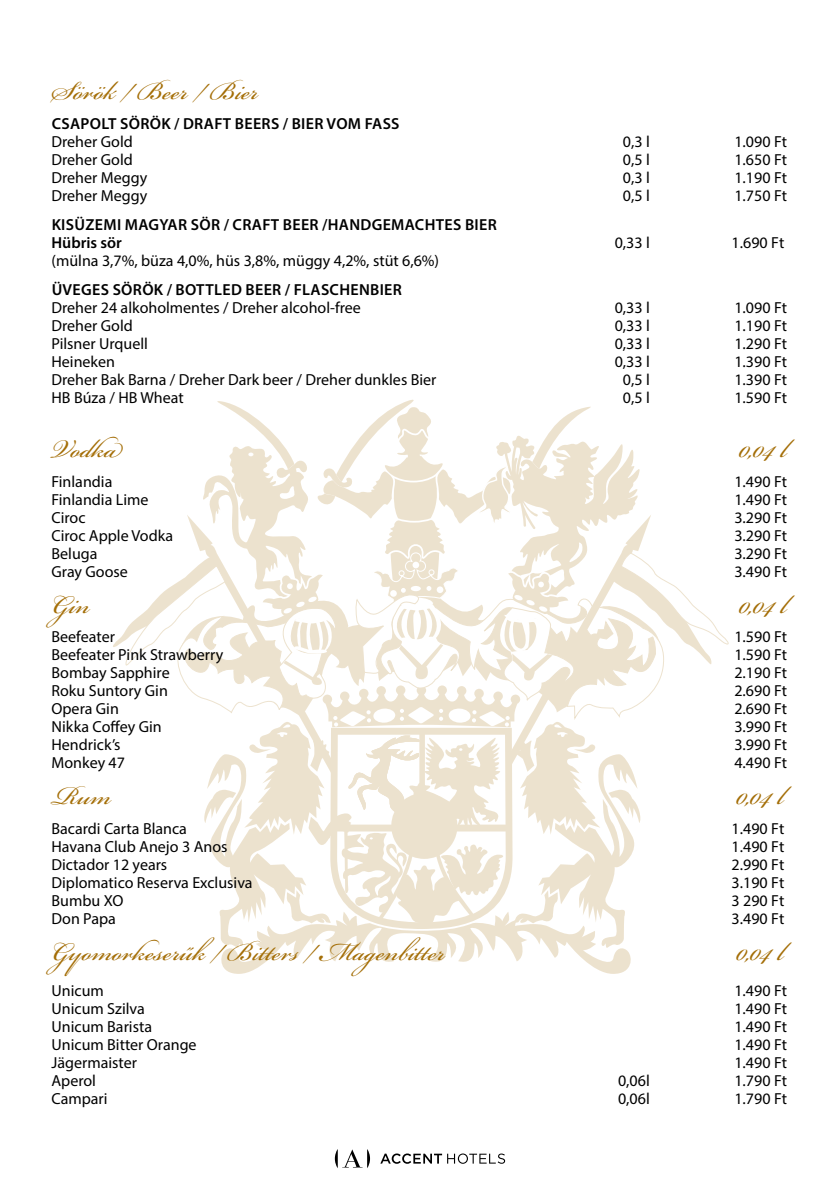
<style>
.page{position:relative;width:840px;height:1191px;background:#fff}
.page>*{position:absolute;margin:0;border:0;box-sizing:border-box;transform-origin:0 0}
.t1{font:40px "Bickham Script Pro";color:#a46e07}
.t2{font:16px "Myriad Pro";color:#000}
.t3{font:600 16px/18px "Myriad Pro";letter-spacing:.02em;color:#000}
</style>
<div class="page">
<svg style="left:334px;top:1149px;width:36px;height:19px"></svg>
<svg style="left:380px;top:1153px;width:125px;height:10px"></svg>
<svg style="left:123px;top:399px;width:606px;height:575px"></svg>
<h1 class="t1" style="left:51px;top:62px;width:210px">Sörök / Beer / Bier</h1>
<p class="t3" style="left:52px;top:114px;width:349px">CSAPOLT SÖRÖK / DRAFT BEERS / BIER VOM FASS</p>
<p class="t2" style="left:51px;top:131px;width:83px">Dreher Gold</p>
<p class="t2" style="left:622px;top:131px;width:28px">0,3 l</p>
<p class="t2" style="left:734px;top:131px;width:54px">1.090 Ft</p>
<p class="t2" style="left:51px;top:149px;width:83px">Dreher Gold</p>
<p class="t2" style="left:622px;top:149px;width:28px">0,5 l</p>
<p class="t2" style="left:734px;top:149px;width:54px">1.650 Ft</p>
<p class="t2" style="left:51px;top:167px;width:97px">Dreher Meggy</p>
<p class="t2" style="left:622px;top:167px;width:28px">0,3 l</p>
<p class="t2" style="left:734px;top:167px;width:54px">1.190 Ft</p>
<p class="t2" style="left:51px;top:185px;width:97px">Dreher Meggy</p>
<p class="t2" style="left:622px;top:185px;width:28px">0,5 l</p>
<p class="t2" style="left:734px;top:185px;width:54px">1.750 Ft</p>
<p class="t3" style="left:51px;top:215px;width:446px">KISÜZEMI MAGYAR SÖR / CRAFT BEER /HANDGEMACHTES BIER<br>Hübris sör</p>
<p class="t2" style="left:614px;top:233px;width:37px">0,33 l</p>
<p class="t2" style="left:731px;top:233px;width:54px">1.690 Ft</p>
<p class="t2" style="left:51px;top:251px;width:389px">(mülna 3,7%, büza 4,0%, hüs 3,8%, müggy 4,2%, stüt 6,6%)</p>
<p class="t3" style="left:52px;top:280px;width:351px">ÜVEGES SÖRÖK / BOTTLED BEER / FLASCHENBIER</p>
<p class="t2" style="left:51px;top:298px;width:311px">Dreher 24 alkoholmentes / Dreher alcohol-free</p>
<p class="t2" style="left:614px;top:298px;width:37px">0,33 l</p>
<p class="t2" style="left:734px;top:298px;width:54px">1.090 Ft</p>
<p class="t2" style="left:51px;top:316px;width:83px">Dreher Gold</p>
<p class="t2" style="left:614px;top:316px;width:37px">0,33 l</p>
<p class="t2" style="left:734px;top:316px;width:54px">1.190 Ft</p>
<p class="t2" style="left:51px;top:334px;width:98px">Pilsner Urquell</p>
<p class="t2" style="left:614px;top:334px;width:37px">0,33 l</p>
<p class="t2" style="left:734px;top:334px;width:54px">1.290 Ft</p>
<p class="t2" style="left:51px;top:352px;width:65px">Heineken</p>
<p class="t2" style="left:614px;top:352px;width:37px">0,33 l</p>
<p class="t2" style="left:734px;top:352px;width:54px">1.390 Ft</p>
<p class="t2" style="left:51px;top:370px;width:386px">Dreher Bak Barna / Dreher Dark beer / Dreher dunkles Bier</p>
<p class="t2" style="left:622px;top:370px;width:28px">0,5 l</p>
<p class="t2" style="left:734px;top:370px;width:54px">1.390 Ft</p>
<p class="t2" style="left:51px;top:388px;width:134px">HB Búza / HB Wheat</p>
<p class="t2" style="left:622px;top:388px;width:28px">0,5 l</p>
<p class="t2" style="left:734px;top:388px;width:54px">1.590 Ft</p>
<h1 class="t1" style="left:51px;top:420px;width:71px">Vodka</h1>
<h1 class="t1" style="left:738px;top:420px;width:50px">0,04 l</h1>
<p class="t2" style="left:51px;top:471px;width:62px">Finlandia</p>
<p class="t2" style="left:734px;top:471px;width:54px">1.490 Ft</p>
<p class="t2" style="left:51px;top:489px;width:98px">Finlandia Lime</p>
<p class="t2" style="left:734px;top:489px;width:54px">1.490 Ft</p>
<p class="t2" style="left:51px;top:507px;width:35px">Ciroc</p>
<p class="t2" style="left:734px;top:507px;width:54px">3.290 Ft</p>
<p class="t2" style="left:51px;top:525px;width:123px">Ciroc Apple Vodka</p>
<p class="t2" style="left:734px;top:525px;width:54px">3.290 Ft</p>
<p class="t2" style="left:51px;top:543px;width:47px">Beluga</p>
<p class="t2" style="left:734px;top:543px;width:54px">3.290 Ft</p>
<p class="t2" style="left:51px;top:561px;width:78px">Gray Goose</p>
<p class="t2" style="left:734px;top:561px;width:54px">3.490 Ft</p>
<h1 class="t1" style="left:51px;top:575px;width:40px">Gin</h1>
<h1 class="t1" style="left:738px;top:575px;width:50px">0,04 l</h1>
<p class="t2" style="left:51px;top:627px;width:65px">Beefeater</p>
<p class="t2" style="left:734px;top:627px;width:54px">1.590 Ft</p>
<p class="t2" style="left:51px;top:645px;width:173px">Beefeater Pink Strawberry</p>
<p class="t2" style="left:734px;top:645px;width:54px">1.590 Ft</p>
<p class="t2" style="left:51px;top:663px;width:120px">Bombay Sapphire</p>
<p class="t2" style="left:734px;top:663px;width:54px">2.190 Ft</p>
<p class="t2" style="left:51px;top:681px;width:118px">Roku Suntory Gin</p>
<p class="t2" style="left:734px;top:681px;width:54px">2.690 Ft</p>
<p class="t2" style="left:51px;top:699px;width:69px">Opera Gin</p>
<p class="t2" style="left:734px;top:699px;width:54px">2.690 Ft</p>
<p class="t2" style="left:51px;top:717px;width:112px">Nikka Coffey Gin</p>
<p class="t2" style="left:734px;top:717px;width:54px">3.990 Ft</p>
<p class="t2" style="left:51px;top:735px;width:70px">Hendrick’s</p>
<p class="t2" style="left:734px;top:735px;width:54px">3.990 Ft</p>
<p class="t2" style="left:51px;top:753px;width:75px">Monkey 47</p>
<p class="t2" style="left:734px;top:753px;width:54px">4.490 Ft</p>
<h1 class="t1" style="left:51px;top:767px;width:61px">Rum</h1>
<h1 class="t1" style="left:735px;top:767px;width:50px">0,04 l</h1>
<p class="t2" style="left:51px;top:818px;width:137px">Bacardi Carta Blanca</p>
<p class="t2" style="left:731px;top:818px;width:54px">1.490 Ft</p>
<p class="t2" style="left:51px;top:836px;width:177px">Havana Club Anejo 3 Anos</p>
<p class="t2" style="left:731px;top:836px;width:54px">1.490 Ft</p>
<p class="t2" style="left:51px;top:854px;width:117px">Dictador 12 years</p>
<p class="t2" style="left:731px;top:854px;width:54px">2.990 Ft</p>
<p class="t2" style="left:51px;top:872px;width:202px">Diplomatico Reserva Exclusiva</p>
<p class="t2" style="left:731px;top:872px;width:54px">3.190 Ft</p>
<p class="t2" style="left:51px;top:890px;width:73px">Bumbu XO</p>
<p class="t2" style="left:731px;top:890px;width:54px">3 290 Ft</p>
<p class="t2" style="left:51px;top:908px;width:66px">Don Papa</p>
<p class="t2" style="left:731px;top:908px;width:54px">3.490 Ft</p>
<h1 class="t1" style="left:51px;top:922px;width:396px">Gyomorkeserűk / Bitters / Magenbitter</h1>
<h1 class="t1" style="left:735px;top:922px;width:50px">0,04 l</h1>
<p class="t2" style="left:51px;top:980px;width:54px">Unicum</p>
<p class="t2" style="left:734px;top:980px;width:54px">1.490 Ft</p>
<p class="t2" style="left:51px;top:998px;width:95px">Unicum Szilva</p>
<p class="t2" style="left:734px;top:998px;width:54px">1.490 Ft</p>
<p class="t2" style="left:51px;top:1016px;width:102px">Unicum Barista</p>
<p class="t2" style="left:734px;top:1016px;width:54px">1.490 Ft</p>
<p class="t2" style="left:51px;top:1034px;width:146px">Unicum Bitter Orange</p>
<p class="t2" style="left:734px;top:1034px;width:54px">1.490 Ft</p>
<p class="t2" style="left:51px;top:1052px;width:87px">Jägermaister</p>
<p class="t2" style="left:734px;top:1052px;width:54px">1.490 Ft</p>
<p class="t2" style="left:51px;top:1070px;width:46px">Aperol</p>
<p class="t2" style="left:617px;top:1070px;width:33px">0,06l</p>
<p class="t2" style="left:734px;top:1070px;width:54px">1.790 Ft</p>
<p class="t2" style="left:51px;top:1088px;width:58px">Campari</p>
<p class="t2" style="left:617px;top:1088px;width:33px">0,06l</p>
<p class="t2" style="left:734px;top:1088px;width:54px">1.790 Ft</p>
</div>
